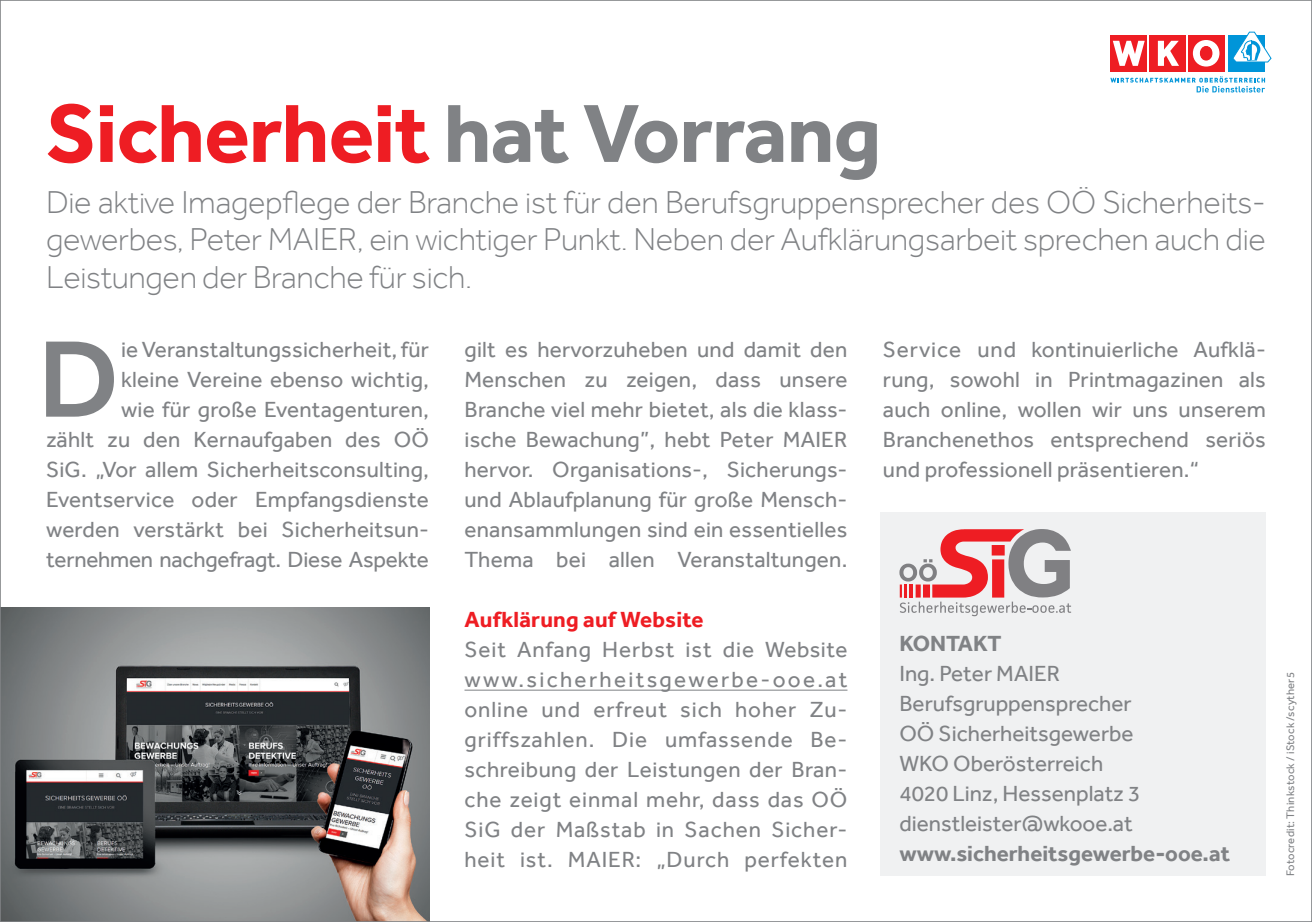
<style>
.page{position:relative;width:1312px;height:922px;background:#fff}
.page>*{position:absolute;margin:0;border:0;box-sizing:border-box;transform-origin:0 0}
.Absatzformat_1{font:500 112.5px "Effra";color:#808285}
.t1{font:700 85px "Effra";letter-spacing:-.01em;color:#ee1d23}
.t2{font:300 32.5px/37.5px "Effra";letter-spacing:-.01em;color:#808285;text-align:justify}
.Absatzformat_1-2{font:22.5px/30px "Effra";letter-spacing:.01em;color:#808285;text-align:justify}
.t3{font:700 22.5px "Effra";color:#808285}
.Absatzformat_1-3{font:700 22.5px "Effra";letter-spacing:.01em;color:#ee1d23}
.t4{font:11.25px "Effra";letter-spacing:.015em;color:#808285}
.s1{color:#808285}
</style>
<div class="page">
<div style="left:879px;top:512px;width:386px;height:363px;background:#f0f1f2"></div>
<hr style="left:464px;top:689px;width:383px;height:1px;background:#808285">
<img style="left:2px;top:607px;width:427px;height:312px">
<svg style="left:899px;top:529px;width:171px;height:87px"></svg>
<div style="left:1227px;top:35px;width:37px;height:37px;background:#0095d9"></div>
<div style="left:1187px;top:35px;width:37px;height:37px;background:#ee1d23"></div>
<div style="left:1148px;top:35px;width:37px;height:37px;background:#ee1d23"></div>
<svg style="left:1157px;top:41px;width:21px;height:25px"></svg>
<div style="left:1109px;top:35px;width:37px;height:37px;background:#ee1d23"></div>
<svg style="left:1113px;top:41px;width:31px;height:25px"></svg>
<svg style="left:1192px;top:40px;width:27px;height:27px"></svg>
<div style="left:1200px;top:46px;width:11px;height:14px;background:#ee1d23;border-radius:50%"></div>
<div style="left:1199px;top:46px;width:12px;height:14px;border:1px solid #ee1d23;border-radius:50%"></div>
<svg style="left:1233px;top:31px;width:38px;height:32px"></svg>
<svg style="left:1110px;top:76px;width:154px;height:16px"></svg>
<p class="t1" style="left:46px;top:82px;width:836px">Sicherheit <span class="s1">hat Vorrang</span></p>
<p class="t2" style="left:46px;top:183px;width:1220px">Die aktive Imagepflege der Branche ist für den Berufsgruppensprecher des OÖ Sicherheits&shy;gewerbes, Peter MAIER, ein wichtiger Punkt. Neben der Aufklärungsarbeit sprechen auch die Leistungen der Branche für sich.</p>
<p class="Absatzformat_1-2" style="left:46px;top:334px;width:384px;text-align:right">ie Veranstaltungssicherheit, für<br>kleine Vereine ebenso wichtig,<br>wie für große Eventagenturen,<br>zählt zu den Kernaufgaben des OÖ SiG. „Vor allem Sicherheitsconsulting, Eventservice oder Empfangsdienste werden verstärkt bei Sicherheitsun&shy;ternehmen nachgefragt. Diese Aspekte</p>
<p class="Absatzformat_1-2" style="left:464px;top:334px;width:384px">gilt es hervorzuheben und damit den Menschen zu zeigen, dass unsere Branche viel mehr bietet, als die klass&shy;ische Bewachung”, hebt Peter MAIER hervor. Organisations-, Sicherungs&shy;und Ablaufplanung für große Mensch&shy;enansammlungen sind ein essentielles Thema bei allen Veranstaltungen.</p>
<p class="Absatzformat_1-3" style="left:464px;top:605px;width:240px">Aufklärung auf Website</p>
<p class="Absatzformat_1-2" style="left:464px;top:634px;width:384px">Seit Anfang Herbst ist die Website www.sicherheitsgewerbe-ooe.at online und erfreut sich hoher Zu&shy;griffszahlen. Die umfassende Be&shy;schreibung der Leistungen der Bran&shy;che zeigt einmal mehr, dass das OÖ SiG der Maßstab in Sachen Sicher&shy;heit ist. MAIER: „Durch perfekten</p>
<p class="Absatzformat_1" style="left:38px;top:312px;width:83px">D</p>
<p class="Absatzformat_1-2" style="left:882px;top:334px;width:384px">Service und kontinuierliche Aufklä&shy;rung, sowohl in Printmagazinen als auch online, wollen wir uns unserem Branchenethos entsprechend seriös und professionell präsentieren.“</p>
<p class="t3" style="left:899px;top:629px;width:103px">KONTAKT</p>
<p class="Absatzformat_1-2" style="left:899px;top:658px;width:162px">Ing. Peter MAIER</p>
<p class="Absatzformat_1-2" style="left:899px;top:688px;width:234px">Berufsgruppensprecher</p>
<p class="Absatzformat_1-2" style="left:899px;top:718px;width:236px">OÖ Sicherheitsgewerbe</p>
<p class="Absatzformat_1-2" style="left:899px;top:748px;width:205px">WKO Oberösterreich</p>
<p class="Absatzformat_1-2" style="left:899px;top:778px;width:242px">4020 Linz, Hessenplatz 3</p>
<p class="Absatzformat_1-2" style="left:899px;top:808px;width:235px">dienstleister@wkooe.at</p>
<p class="t3" style="left:899px;top:839px;width:332px">www.sicherheitsgewerbe-ooe.at</p>
<p class="t4" style="left:1283px;top:875px;width:205px;rotate:-90deg">Fotocredit: Thinkstock / iStock /scyther5</p>
</div>
